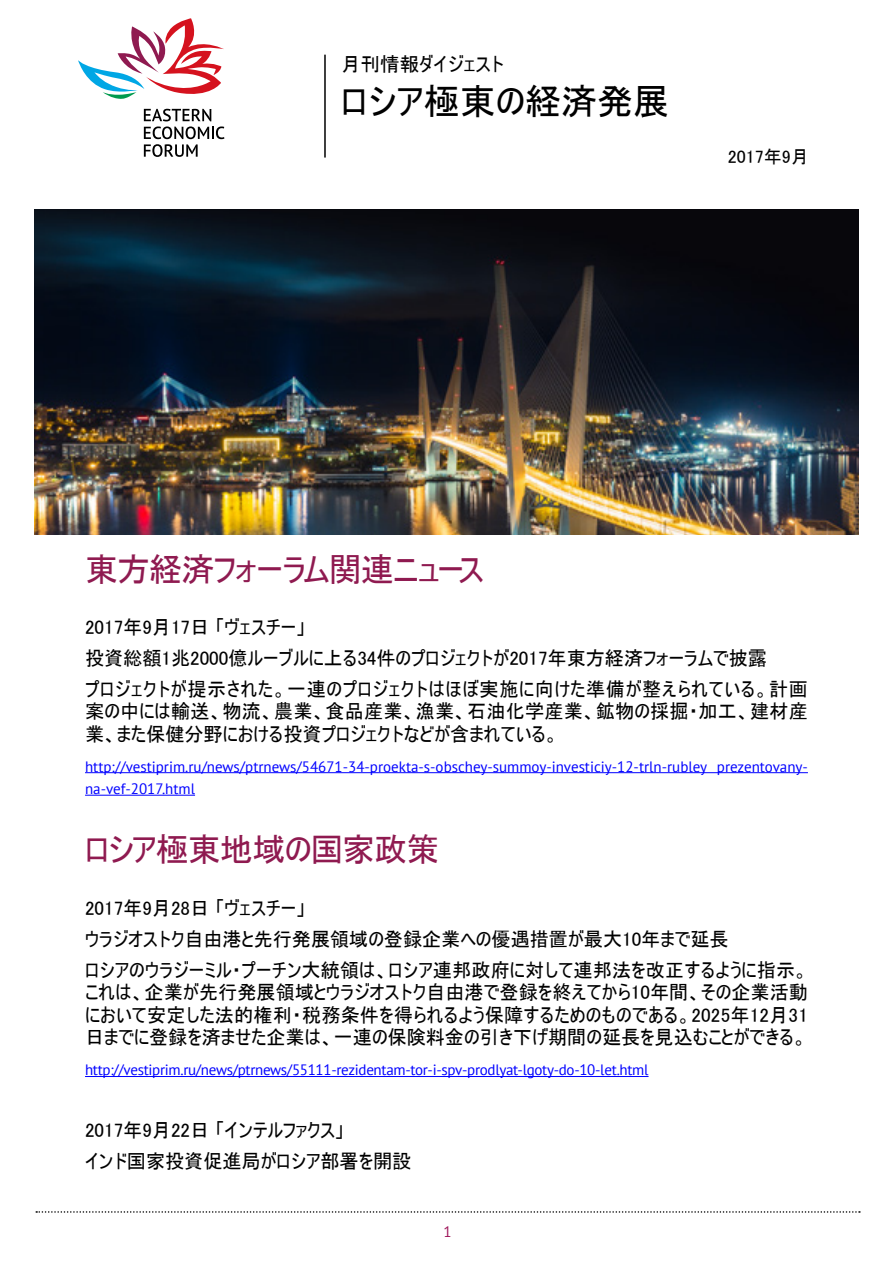
<style>
.page{position:relative;width:893px;height:1263px;background:#fff}
.page>*{position:absolute;margin:0;border:0;box-sizing:border-box;transform-origin:0 0}
.t1{font:36px "MS UI Gothic";color:#000}
.t2{font:33px "MS UI Gothic";letter-spacing:-.03em;color:#8f1a50}
.t3{font:19.5px/31px "MS UI Gothic";color:#000}
.t4{font:18px "MS UI Gothic";color:#000}
.t5{font:15px/22.5px "PT Sans";color:#00f}
.t6{font:15px "PT Sans";letter-spacing:-.02em;color:#00f}
.t7{font:15px "PT Sans";color:#9e1459}
</style>
<div class="page">
<svg style="left:36px;top:1211px;width:824px;height:2px"></svg>
<img style="left:34px;top:209px;width:825px;height:326px">
<hr style="left:324px;top:55px;width:2px;height:103px;background:#000">
<hr style="left:85px;top:772px;width:723px;height:1px;background:#00f">
<hr style="left:85px;top:795px;width:110px;height:1px;background:#00f">
<hr style="left:85px;top:1076px;width:564px;height:1px;background:#00f">
<svg style="left:78px;top:18px;width:146px;height:81px"></svg>
<svg style="left:144px;top:109px;width:80px;height:48px"></svg>
<p class="t3" style="left:341px;top:48px;width:164px">月刊情報ダイジェスト</p>
<h1 class="t1" style="left:341px;top:83px;width:329px">ロシア極東の経済発展</h1>
<p class="t4" style="left:728px;top:147px;width:82px">2017年9月</p>
<h2 class="t2" style="left:85px;top:553px;width:400px">東方経済フォーラム関連ニュース</h2>
<p class="t3" style="left:85px;top:611px;width:724px">2017年9月17日 「ヴェスチー」<br>投資総額1兆2000億ルーブルに上る34件のプロジェクトが2017年東方経済フォーラムで披露<br>プロジェクトが提示された。一連のプロジェクトはほぼ実施に向けた準備が整えられている。計画</p>
<p class="t3" style="left:85px;top:700px;width:724px;line-height:22.5px">案の中には輸送、物流、農業、食品産業、漁業、石油化学産業、鉱物の採掘・加工、建材産業、また保健分野における投資プロジェクトなどが含まれている。</p>
<p class="t5" style="left:85px;top:755px;width:724px">http://vestiprim.ru/news/ptrnews/54671-34-proekta-s-obschey-summoy-investiciy-12-trln-rubley prezentovany&shy;na-vef-2017.html</p>
<h2 class="t2" style="left:85px;top:833px;width:356px">ロシア極東地域の国家政策</h2>
<p class="t3" style="left:85px;top:892px;width:724px">2017年9月28日 「ヴェスチー」<br>ウラジオストク自由港と先行発展領域の登録企業への優遇措置が最大10年まで延長<br>ロシアのウラジーミル・プーチン大統領は、ロシア連邦政府に対して連邦法を改正するように指示。</p>
<p class="t3" style="left:85px;top:981px;width:724px;line-height:22.5px;text-align:justify">これは、企業が先行発展領域とウラジオストク自由港で登録を終えてから10年間、その企業活動において安定した法的権利・税務条件を得られるよう保障するためのものである。2025年12月31日までに登録を済ませた企業は、一連の保険料金の引き下げ期間の延長を見込むことができる。</p>
<p class="t6" style="left:85px;top:1060px;width:565px">http://vestiprim.ru/news/ptrnews/55111-rezidentam-tor-i-spv-prodlyat-lgoty-do-10-let.html</p>
<p class="t3" style="left:85px;top:1115px;width:328px">2017年9月22日 「インテルファクス」<br>インド国家投資促進局がロシア部署を開設</p>
<p class="t7" style="left:443px;top:1222px;width:10px">1</p>
</div>
